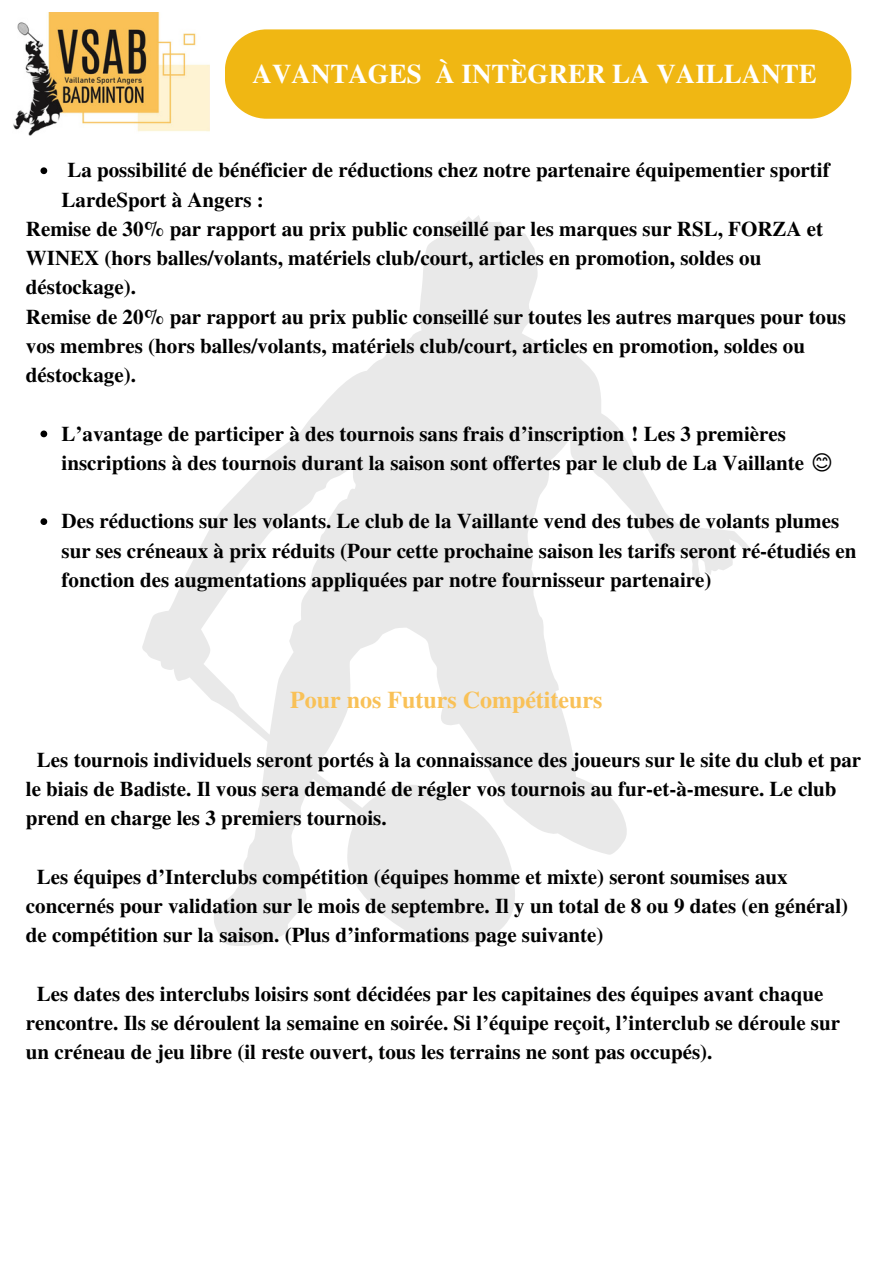
<style>
.page{position:relative;width:893px;height:1264px;background:#fff}
.page>*{position:absolute;margin:0;border:0;box-sizing:border-box;transform-origin:0 0}
.t1{font:700 27px "Te X Gyre Termes";color:#fff}
.t2{font:700 24px "Te X Gyre Termes";color:#f9c157}
.t3{font:700 21px/29.2px "Te X Gyre Termes";color:#000}
</style>
<div class="page">
<svg style="left:142px;top:215px;width:609px;height:731px"></svg>
<svg style="left:40px;top:167px;width:7px;height:7px"></svg>
<svg style="left:40px;top:430px;width:7px;height:7px"></svg>
<svg style="left:40px;top:518px;width:7px;height:7px"></svg>
<img style="left:13px;top:12px;width:196px;height:124px">
<div style="left:225px;top:29px;width:626px;height:90px;background:#f0b713"></div>
<p class="t1" style="left:252px;top:53px;width:565px">AVANTAGES À INTÈGRER LA VAILLANTE</p>
<p class="t3" style="left:62px;top:155px;width:769px">La possibilité de bénéficier de réductions chez notre partenaire équipementier sportif<br>LardeSport à Angers :</p>
<p class="t3" style="left:26px;top:213px;width:798px">Remise de 30% par rapport au prix public conseillé par les marques sur RSL, FORZA et<br>WINEX (hors balles/volants, matériels club/court, articles en promotion, soldes ou déstockage).</p>
<p class="t3" style="left:26px;top:301px;width:821px">Remise de 20% par rapport au prix public conseillé sur toutes les autres marques pour tous vos membres (hors balles/volants, matériels club/court, articles en promotion, soldes ou déstockage).</p>
<p class="t3" style="left:62px;top:418px;width:744px">L’avantage de participer à des tournois sans frais d’inscription ! Les 3 premières inscriptions à des tournois durant la saison sont offertes par le club de La Vaillante</p>
<p class="t3" style="left:62px;top:505px;width:796px">Des réductions sur les volants. Le club de la Vaillante vend des tubes de volants plumes sur ses créneaux à prix réduits (Pour cette prochaine saison les tarifs seront ré-étudiés en fonction des augmentations appliquées par notre fournisseur partenaire)</p>
<p class="t2" style="left:290px;top:681px;width:314px">Pour nos Futurs Compétiteurs</p>
<p class="t3" style="left:26px;top:744px;width:836px;text-indent:11px">Les tournois individuels seront portés à la connaissance des joueurs sur le site du club et par le biais de Badiste. Il vous sera demandé de régler vos tournois au fur-et-à-mesure. Le club prend en charge les 3 premiers tournois.</p>
<p class="t3" style="left:26px;top:861px;width:823px;text-indent:11px">Les équipes d’Interclubs compétition (équipes homme et mixte) seront soumises aux concernés pour validation sur le mois de septembre. Il y un total de 8 ou 9 dates (en général) de compétition sur la saison. (Plus d’informations page suivante)</p>
<p class="t3" style="left:26px;top:977px;width:815px;text-indent:11px">Les dates des interclubs loisirs sont décidées par les capitaines des équipes avant chaque rencontre. Ils se déroulent la semaine en soirée. Si l’équipe reçoit, l’interclub se déroule sur un créneau de jeu libre (il reste ouvert, tous les terrains ne sont pas occupés).</p>
</div>
